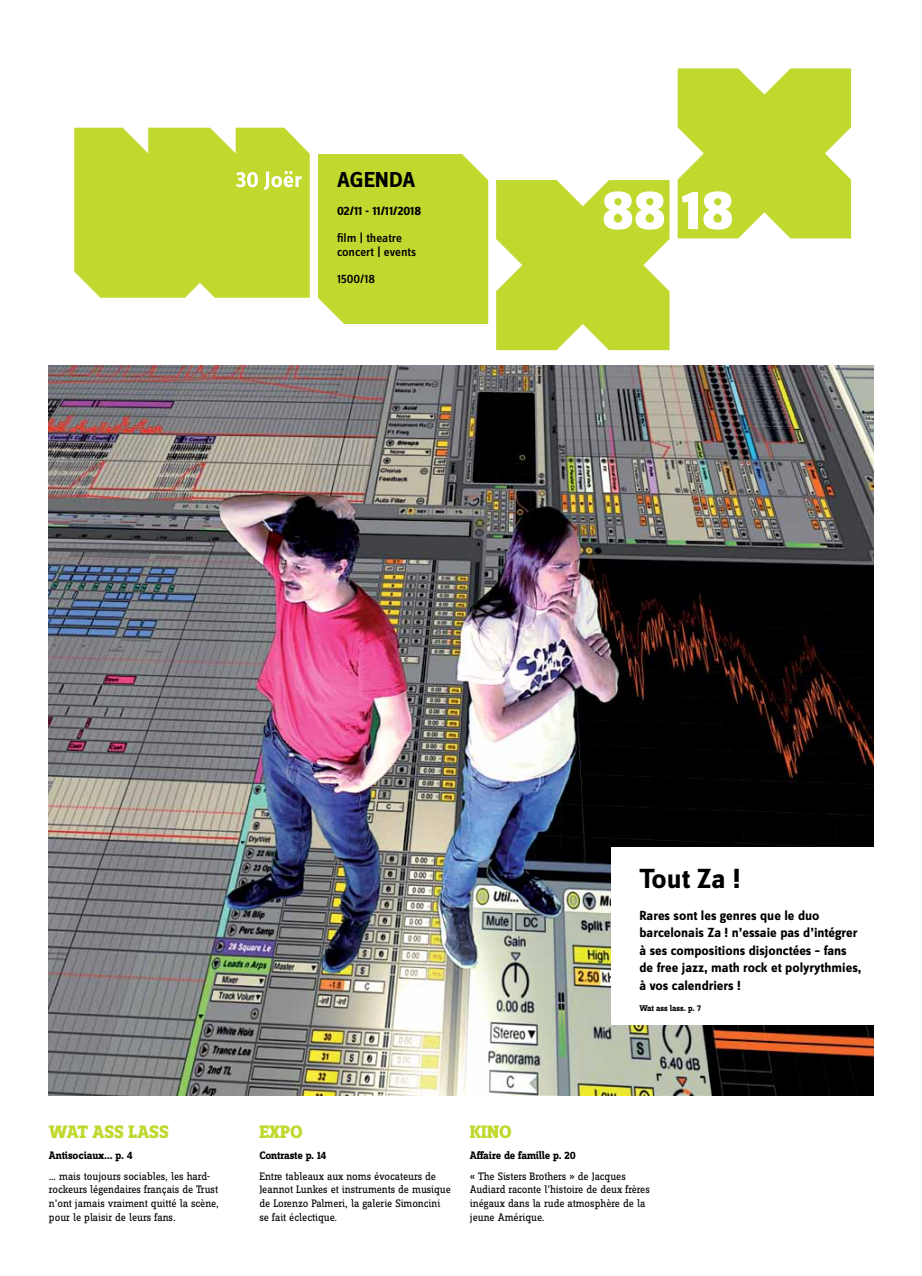
<style>
.page{position:relative;width:922px;height:1276px;background:#fff}
.page>*{position:absolute;margin:0;border:0;box-sizing:border-box;transform-origin:0 0}
.t1{font:700 28.75px "Zine Sans Dis";letter-spacing:-.005em;color:#000}
.t2{font:700 22.5px "Zine Sans Dis";color:#000}
.t3{font:800 18.75px "Zine Slab Dis";color:#c1d82f}
.t4{font:700 13.75px/17.5px "Zine Sans Dis";color:#000}
.t5{font:500 12.75px/13.8px "Zine Sans Dis";color:#000}
.t6{font:700 12.75px "Zine Sans Dis";color:#000}
.t7{font:11.25px/13.8px "Zine Slab Dis";letter-spacing:-.01em;color:#000}
.t8{font:700 11.25px "Zine Slab Dis";letter-spacing:-.01em;color:#000}
.t9{font:700 8.75px "Zine Slab Dis";color:#000}
</style>
<div class="page">
<img style="left:49px;top:366px;width:823px;height:729px">
<div style="left:611px;top:847px;width:272px;height:177px;background:#fff"></div>
<div style="left:318px;top:154px;width:170px;height:170px;background:#c1d82f"></div>
<svg style="left:496px;top:180px;width:173px;height:170px;background:#cadd4d"></svg>
<svg style="left:677px;top:68px;width:173px;height:170px;background:#c9dd4b"></svg>
<div style="left:74px;top:128px;width:236px;height:170px;background:#c1d82f"></div>
<h2 class="t2" style="left:337px;top:168px;width:80px">AGENDA</h2>
<p class="t6" style="left:337px;top:204px;width:86px">02/11 - 11/11/2018</p>
<p class="t5" style="left:337px;top:232px;width:81px">film | theatre concert | events</p>
<p class="t5" style="left:337px;top:273px;width:40px">1500/18</p>
<h1 class="t1" style="left:639px;top:863px;width:103px">Tout Za !</h1>
<p class="t4" style="left:639px;top:907px;width:223px">Rares sont les genres que le duo barcelonais Za ! n’essaie pas d’intégrer à ses compositions disjonctées – fans de free jazz, math rock et polyrythmies, à vos calendriers !</p>
<p class="t9" style="left:639px;top:1003px;width:63px">Wat ass lass. p. 7</p>
<h3 class="t3" style="left:49px;top:1121px;width:121px">WAT ASS LASS</h3>
<h3 class="t3" style="left:259px;top:1121px;width:45px">EXPO</h3>
<h3 class="t3" style="left:469px;top:1121px;width:43px">KINO</h3>
<p class="t8" style="left:49px;top:1149px;width:85px">Antisociaux… p. 4</p>
<p class="t7" style="left:49px;top:1169px;width:171px">… mais toujours sociables, les hard&shy;rockeurs légendaires français de Trust n’ont jamais vraiment quitté la scène, pour le plaisir de leurs fans.</p>
<p class="t8" style="left:469px;top:1149px;width:108px">Affaire de famille p. 20</p>
<p class="t7" style="left:469px;top:1169px;width:181px">« The Sisters Brothers » de Jacques<br>Audiard raconte l’histoire de deux frères inégaux dans la rude atmosphère de la jeune Amérique.</p>
<p class="t8" style="left:259px;top:1149px;width:68px">Contraste p. 14</p>
<p class="t7" style="left:259px;top:1169px;width:193px">Entre tableaux aux noms évocateurs de Jeannot Lunkes et instruments de musique de Lorenzo Palmeri, la galerie Simoncini se fait éclectique.</p>
</div>
